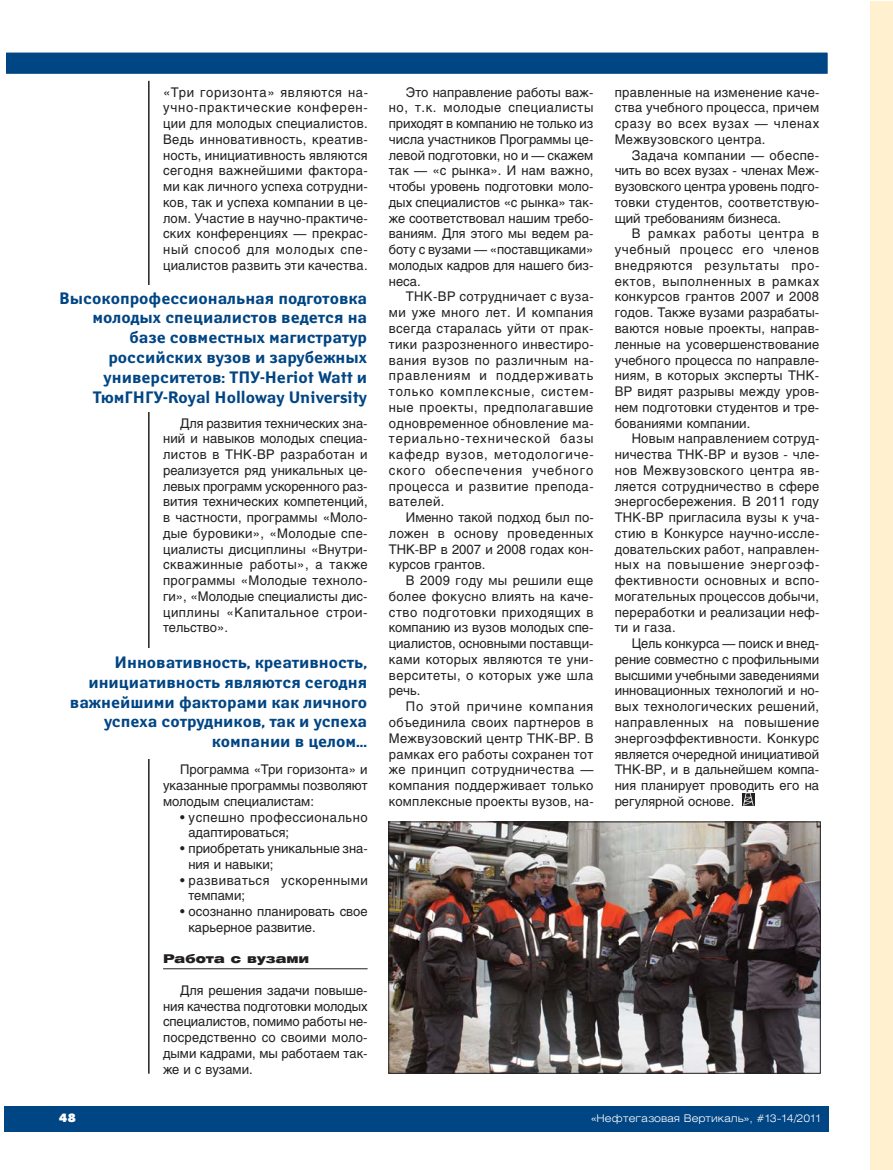
<style>
.page{position:relative;width:893px;height:1170px;background:#fff}
.page>*{position:absolute;margin:0;border:0;box-sizing:border-box;transform-origin:0 0}
.t1{font:700 16.5px/19.8px "Yanus C";color:#004584;text-align:right}
.t2{font:13.2px/15.8px "Helios";letter-spacing:.015em;color:#231f20;text-align:justify}
.t3{font:13.2px/15.8px "Helios";letter-spacing:.04em;color:#231f20}
.t4{font:13.2px/15.8px "Helios";letter-spacing:-.005em;color:#231f20}
.t5{font:900 12px "Helios Ext";letter-spacing:.005em;color:#231f20}
.t6{font:12px "Futura Futuris XC";color:#fff}
.t7{font:300 10.5px "Helios Ext";color:#fff}
</style>
<div class="page">
<div style="left:870px;top:2px;width:23px;height:1167px;background:#fff1d0"></div>
<div style="left:4px;top:1106px;width:825px;height:25px;background:#004584"></div>
<hr style="left:163px;top:968px;width:205px;height:1px;background:#231f20">
<div style="left:742px;top:792px;width:13px;height:13px;background:#231f20"></div>
<svg style="left:743px;top:792px;width:11px;height:13px"></svg>
<div style="left:6px;top:53px;width:822px;height:21px;background:#004584"></div>
<div style="left:4px;top:51px;width:825px;height:24px;border:2px solid #fff"></div>
<hr style="left:148px;top:81px;width:2px;height:992px;background:#231f20">
<img style="left:390px;top:823px;width:429px;height:248px">
<div style="left:388px;top:821px;width:433px;height:252px;border:1px solid #231f20"></div>
<div style="left:55px;top:286px;width:312px;height:126px;background:#fff"></div>
<div style="left:55px;top:648px;width:312px;height:110px;background:#fff"></div>
<p class="t2" style="left:163px;top:85px;width:206px">«Три горизонта» являются на&shy;учно-практические конферен&shy;ции для молодых специалистов.<br>Ведь инновативность, креатив&shy;ность, инициативность являются сегодня важнейшими фактора&shy;ми как личного успеха сотрудни&shy;ков, так и успеха компании в це&shy;лом. Участие в научно-практиче&shy;ских конференциях — прекрас&shy;ный способ для молодых спе&shy;циалистов развить эти качества.</p>
<p class="t1" style="left:59px;top:289px;width:310px">Высокопрофессиональная подготовка молодых специалистов ведется на базе совместных магистратур российских вузов и зарубежных университетов: ТПУ-Heriot Watt и ТюмГНГУ-Royal Holloway University</p>
<p class="t2" style="left:163px;top:416px;width:206px;text-indent:17px">Для развития технических зна&shy;ний и навыков молодых специа&shy;листов в ТНК-ВР разработан и реализуется ряд уникальных це&shy;левых программ ускоренного раз&shy;вития технических компетенций, в частности, программы «Моло&shy;дые буровики», «Молодые спе&shy;циалисты дисциплины «Внутри&shy;скважинные работы», а также программы «Молодые техноло&shy;ги», «Молодые специалисты дис&shy;циплины «Капитальное строи&shy;тельство».</p>
<p class="t1" style="left:70px;top:653px;width:299px">Инновативность, креативность, инициативность являются сегодня важнейшими факторами как личного успеха сотрудников, так и успеха компании в целом…</p>
<p class="t6" style="left:59px;top:1113px;width:18px">48</p>
<p class="t2" style="left:163px;top:763px;width:206px;text-indent:17px">Программа «Три горизонта» и указанные программы позволяют молодым специалистам:</p>
<p class="t3" style="left:188px;top:810px;width:181px;text-indent:-8px">• успешно профессионально адаптироваться;</p>
<p class="t4" style="left:188px;top:841px;width:181px;text-indent:-8px">• приобретать уникальные зна&shy;ния и навыки;</p>
<p class="t3" style="left:188px;top:873px;width:181px;text-indent:-8px">• развиваться ускоренными темпами;</p>
<p class="t2" style="left:188px;top:904px;width:181px;text-indent:-8px">• осознанно планировать свое карьерное развитие.</p>
<p class="t5" style="left:163px;top:954px;width:147px">Работа с вузами</p>
<p class="t2" style="left:163px;top:983px;width:206px;text-indent:17px">Для решения задачи повыше&shy;ния качества подготовки молодых специалистов, помимо работы не&shy;посредственно со своими моло&shy;дыми кадрами, мы работаем так&shy;же и с вузами.</p>
<p class="t2" style="left:389px;top:85px;width:206px;text-indent:17px">Это направление работы важ&shy;но, т.к. молодые специалисты приходят в компанию не только из числа участников Программы це&shy;левой подготовки, но и — скажем так — «с рынка». И нам важно, чтобы уровень подготовки моло&shy;дых специалистов «с рынка» так&shy;же соответствовал нашим требо&shy;ваниям. Для этого мы ведем ра&shy;боту с вузами — «поставщиками» молодых кадров для нашего биз&shy;неса.</p>
<p class="t2" style="left:389px;top:290px;width:206px;text-indent:17px">ТНК-BP сотрудничает с вуза&shy;ми уже много лет. И компания всегда старалась уйти от прак&shy;тики разрозненного инвестиро&shy;вания вузов по различным на&shy;правлениям и поддерживать только комплексные, систем&shy;ные проекты, предполагавшие одновременное обновление ма&shy;териально-технической базы кафедр вузов, методологиче&shy;ского обеспечения учебного процесса и развитие препода&shy;вателей.</p>
<p class="t2" style="left:389px;top:511px;width:206px;text-indent:17px">Именно такой подход был по&shy;ложен в основу проведенных ТНК-ВР в 2007 и 2008 годах кон&shy;курсов грантов.</p>
<p class="t2" style="left:389px;top:574px;width:206px;text-indent:17px">В 2009 году мы решили еще более фокусно влиять на каче&shy;ство подготовки приходящих в компанию из вузов молодых спе&shy;циалистов, основными поставщи&shy;ками которых являются те уни&shy;верситеты, о которых уже шла речь.</p>
<p class="t2" style="left:389px;top:700px;width:206px;text-indent:17px">По этой причине компания объединила своих партнеров в Межвузовский центр ТНК-BP. В рамках его работы сохранен тот же принцип сотрудничества — компания поддерживает только комплексные проекты вузов, на-</p>
<p class="t2" style="left:615px;top:85px;width:206px">правленные на изменение каче&shy;ства учебного процесса, причем сразу во всех вузах — членах Межвузовского центра.</p>
<p class="t2" style="left:615px;top:148px;width:206px;text-indent:17px">Задача компании — обеспе&shy;чить во всех вузах - членах Меж&shy;вузовского центра уровень подго&shy;товки студентов, соответствую&shy;щий требованиям бизнеса.</p>
<p class="t2" style="left:615px;top:227px;width:206px;text-indent:17px">В рамках работы центра в учебный процесс его членов внедряются результаты про&shy;ектов, выполненных в рамках конкурсов грантов 2007 и 2008 годов. Также вузами разрабаты&shy;ваются новые проекты, направ&shy;ленные на усовершенствование учебного процесса по направле&shy;ниям, в которых эксперты ТНК-BP видят разрывы между уров&shy;нем подготовки студентов и тре&shy;бованиями компании.</p>
<p class="t2" style="left:615px;top:432px;width:206px;text-indent:17px">Новым направлением сотруд&shy;ничества ТНК-BP и вузов - чле&shy;нов Межвузовского центра яв&shy;ляется сотрудничество в сфере энергосбережения. В 2011 году ТНК-BP пригласила вузы к уча&shy;стию в Конкурсе научно-иссле&shy;довательских работ, направлен&shy;ных на повышение энергоэф&shy;фективности основных и вспо&shy;могательных процессов добычи, переработки и реализации неф&shy;ти и газа.</p>
<p class="t2" style="left:615px;top:637px;width:206px;text-indent:17px">Цель конкурса — поиск и внед&shy;рение совместно с профильными высшими учебными заведениями инновационных технологий и но&shy;вых технологических решений, направленных на повышение энергоэффективности. Конкурс является очередной инициативой ТНК-BP, и в дальнейшем компа&shy;ния планирует проводить его на регулярной основе.</p>
<p class="t7" style="left:591px;top:1113px;width:231px">«Нефтегазовая Вертикаль», #13-14/2011</p>
</div>
